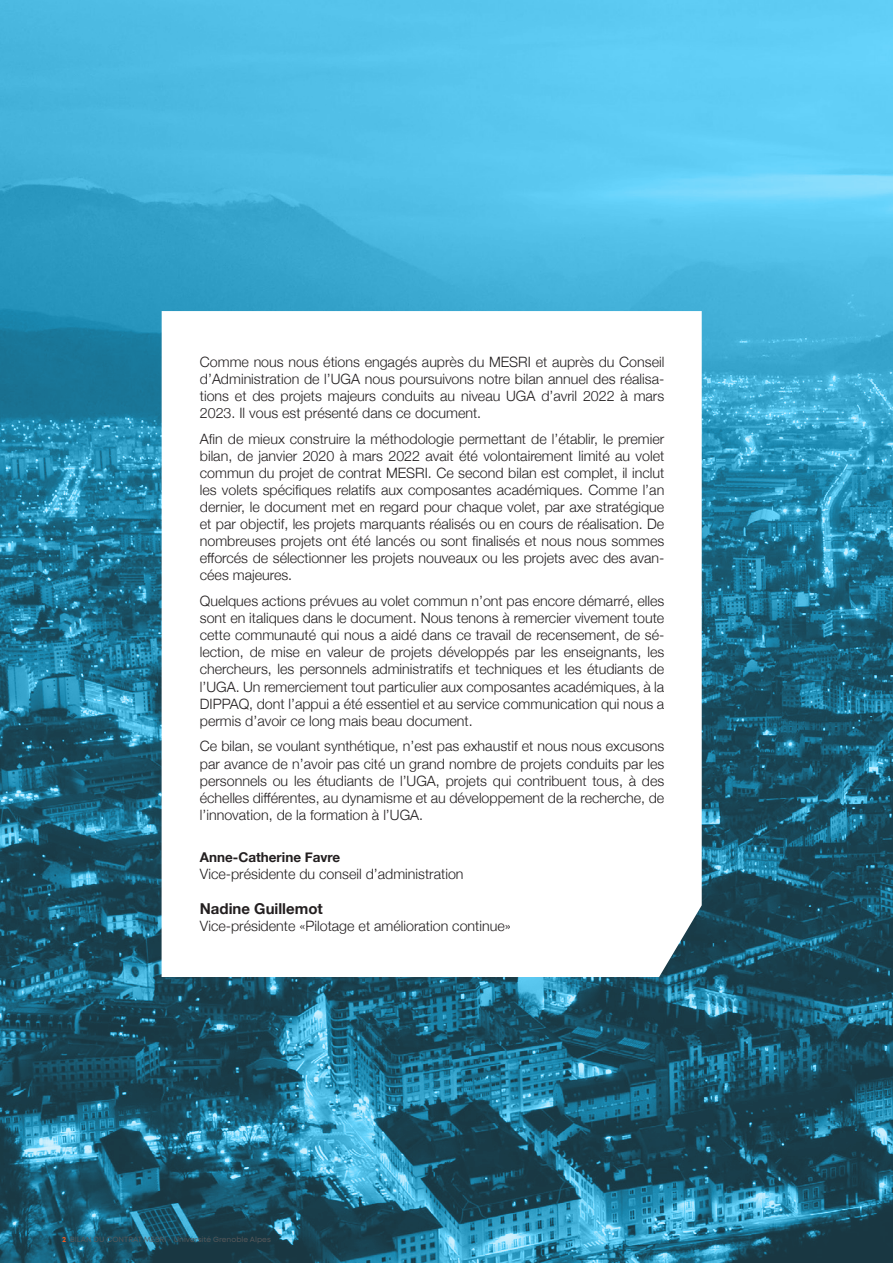
<style>
.page{position:relative;width:893px;height:1263px;background:#fff}
.page>*{position:absolute;margin:0;border:0;box-sizing:border-box;transform-origin:0 0}
.t1{font:700 15px "Helvetica Neue";color:#231f20}
.t2{font:300 14.25px/17.1px "Helvetica Neue";color:#231f20;text-align:justify}
.t3{font:700 13.5px "Helvetica Neue";color:#231f20}
.t4{font:7.5px "Mont";color:#57585a}
.s1{font-weight:700;color:#f15921}
</style>
<div class="page">
<img style="left:0;top:0;width:893px;height:1263px">
<svg style="left:162px;top:311px;width:540px;height:666px"></svg>
<p class="t2" style="left:200px;top:352px;width:466px">Comme nous nous étions engagés auprès du MESRI et auprès du Conseil d’Administration de l’UGA nous poursuivons notre bilan annuel des réalisa&shy;tions et des projets majeurs conduits au niveau UGA d’avril 2022 à mars 2023. Il vous est présenté dans ce document.</p>
<p class="t2" style="left:200px;top:429px;width:466px">Afin de mieux construire la méthodologie permettant de l’établir, le premier bilan, de janvier 2020 à mars 2022 avait été volontairement limité au volet commun du projet de contrat MESRI. Ce second bilan est complet, il inclut les volets spécifiques relatifs aux composantes académiques. Comme l’an dernier, le document met en regard pour chaque volet, par axe stratégique et par objectif, les projets marquants réalisés ou en cours de réalisation. De nombreuses projets ont été lancés ou sont finalisés et nous nous sommes efforcés de sélectionner les projets nouveaux ou les projets avec des avan&shy;cées majeures.</p>
<p class="t2" style="left:200px;top:591px;width:466px">Quelques actions prévues au volet commun n’ont pas encore démarré, elles sont en italiques dans le document. Nous tenons à remercier vivement toute cette communauté qui nous a aidé dans ce travail de recensement, de sé&shy;lection, de mise en valeur de projets développés par les enseignants, les chercheurs, les personnels administratifs et techniques et les étudiants de l’UGA. Un remerciement tout particulier aux composantes académiques, à la DIPPAQ, dont l’appui a été essentiel et au service communication qui nous a permis d’avoir ce long mais beau document.</p>
<p class="t2" style="left:200px;top:737px;width:466px">Ce bilan, se voulant synthétique, n’est pas exhaustif et nous nous excusons par avance de n’avoir pas cité un grand nombre de projets conduits par les personnels ou les étudiants de l’UGA, projets qui contribuent tous, à des échelles différentes, au dynamisme et au développement de la recherche, de l’innovation, de la formation à l’UGA.</p>
<p class="t3" style="left:200px;top:846px;width:142px">Anne-Catherine Favre</p>
<p class="t2" style="left:200px;top:864px;width:265px">Vice-présidente du conseil d’administration</p>
<p class="t1" style="left:200px;top:897px;width:124px">Nadine Guillemot</p>
<p class="t2" style="left:200px;top:916px;width:313px">Vice-présidente «Pilotage et amélioration continue»</p>
<p class="t4" style="left:62px;top:1234px;width:210px"><span class="s1">2</span> BILAN DU CONTRAT MESRI - Université Grenoble Alpes</p>
</div>
